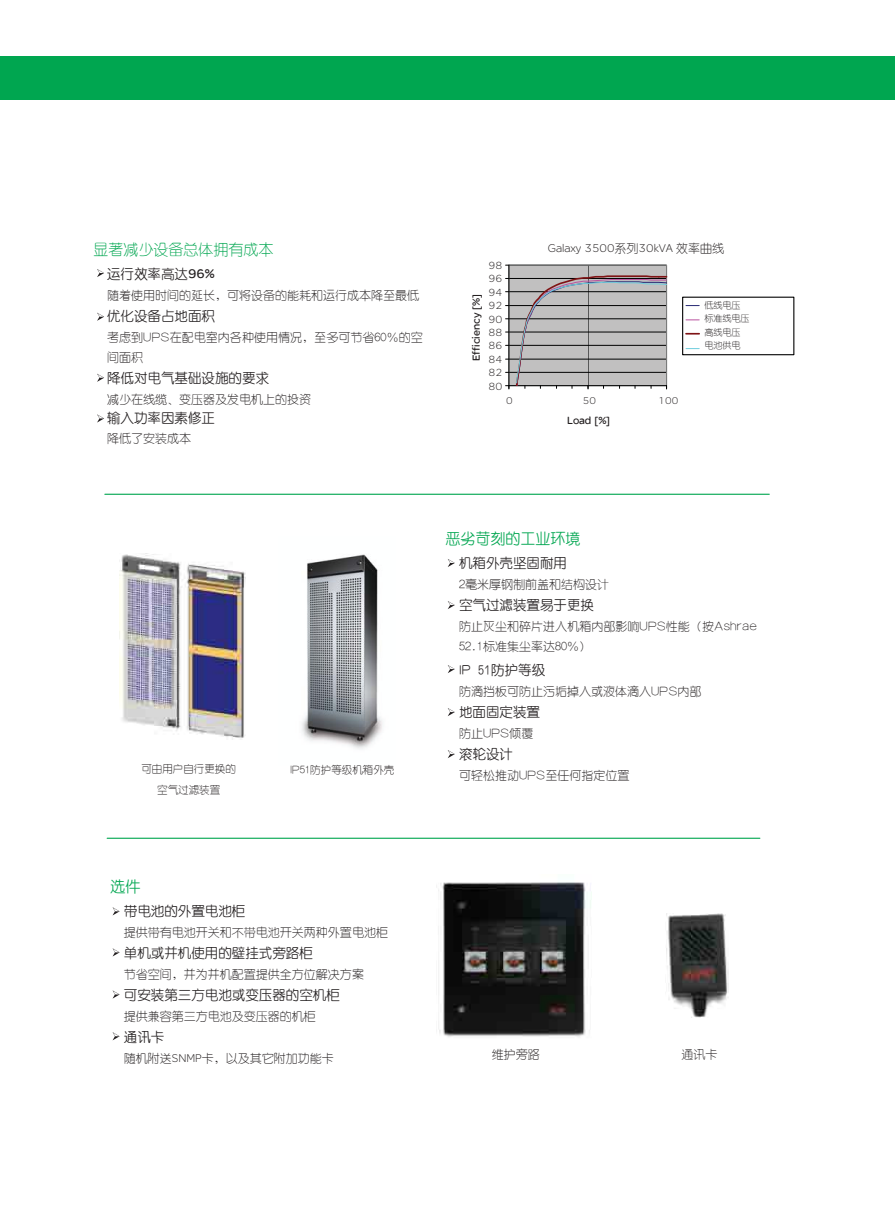
<style>
.page{position:relative;width:895px;height:1212px;background:#fff}
.page>*{position:absolute;margin:0;border:0;box-sizing:border-box;transform-origin:0 0}
.t1{font:15px "H Ye 1 gj";color:#00a650}
.t2{font:15px "H Ye 2 gj";color:#00a650}
.t3{font:13.5px "H Ye 2 gj";color:#221e1f}
.t4{font:12px/19.5px "H Ye 1 gj";color:#221e1f}
.t5{font:300 12px "SE Optimist";color:#221e1f}
.t6{font:300 11.1px "SE Optimist";color:#221e1f}
.t7{font:11.1px "SE Optimist";letter-spacing:-.01em;color:#221e1f}
.t8{font:10.5px/21px "H Ye 1 gj";color:#221e1f;text-align:center}
.t9{font:300 10.5px "SE Optimist";color:#221e1f}
.t10{font:9px/13.5px "H Ye 1 gj";color:#221e1f}
.s1{font-family:"SE Optimist"}
.s2{font-family:"H Ye 1 gj";font-weight:400}
.s3{font-family:"SE Optimist";font-weight:300}
</style>
<div class="page">
<img style="left:436px;top:882px;width:155px;height:155px">
<hr style="left:107px;top:838px;width:653px;height:1px;background:#00a650">
<hr style="left:105px;top:494px;width:664px;height:1px;background:#00a650">
<div style="left:509px;top:265px;width:157px;height:121px;background:#c1c0c0"></div>
<hr style="left:509px;top:372px;width:157px;height:1px;background:#000101">
<hr style="left:509px;top:359px;width:157px;height:1px;background:#000101">
<hr style="left:509px;top:345px;width:157px;height:1px;background:#000101">
<hr style="left:509px;top:332px;width:157px;height:1px;background:#000101">
<hr style="left:509px;top:318px;width:157px;height:1px;background:#000101">
<hr style="left:509px;top:305px;width:157px;height:1px;background:#000101">
<hr style="left:509px;top:291px;width:157px;height:1px;background:#000101">
<hr style="left:509px;top:278px;width:157px;height:1px;background:#000101">
<hr style="left:588px;top:265px;width:1px;height:121px;background:#000101">
<div style="left:508px;top:265px;width:159px;height:121px;border:1px solid #808181"></div>
<hr style="left:508px;top:265px;width:1px;height:121px;background:#000101">
<hr style="left:509px;top:385px;width:157px;height:1px;background:#000101">
<svg style="left:516px;top:275px;width:151px;height:114px"></svg>
<div style="left:682px;top:297px;width:112px;height:58px;background:#fff;border:1px solid #000101"></div>
<svg style="left:686px;top:305px;width:13px;height:1px"></svg>
<svg style="left:686px;top:320px;width:13px;height:1px"></svg>
<svg style="left:686px;top:333px;width:13px;height:2px"></svg>
<svg style="left:686px;top:348px;width:13px;height:1px"></svg>
<img style="left:301px;top:554px;width:82px;height:195px">
<svg style="left:97px;top:269px;width:7px;height:8px"></svg>
<svg style="left:97px;top:313px;width:7px;height:8px"></svg>
<svg style="left:97px;top:374px;width:7px;height:8px"></svg>
<svg style="left:97px;top:414px;width:7px;height:9px"></svg>
<svg style="left:448px;top:559px;width:7px;height:8px"></svg>
<svg style="left:113px;top:907px;width:7px;height:8px"></svg>
<svg style="left:113px;top:948px;width:7px;height:8px"></svg>
<svg style="left:113px;top:990px;width:7px;height:8px"></svg>
<svg style="left:113px;top:1032px;width:7px;height:8px"></svg>
<svg style="left:448px;top:601px;width:7px;height:8px"></svg>
<svg style="left:448px;top:665px;width:7px;height:8px"></svg>
<svg style="left:448px;top:708px;width:7px;height:8px"></svg>
<svg style="left:448px;top:750px;width:7px;height:8px"></svg>
<img style="left:120px;top:554px;width:125px;height:186px">
<img style="left:666px;top:914px;width:63px;height:104px">
<div style="left:0;top:56px;width:895px;height:44px;background:#00a650"></div>
<p class="t1" style="left:94px;top:242px;width:181px">显著减少设备总体拥有成本</p>
<p class="t3" style="left:107px;top:267px;width:109px">运行效率高达<span class="s1">96%</span></p>
<p class="t4" style="left:107px;top:286px;width:313px">随着使用时间的延长，可将设备的能耗和运行成本降至最低</p>
<p class="t3" style="left:107px;top:309px;width:109px">优化设备占地面积</p>
<p class="t4" style="left:107px;top:328px;width:317px">考虑到UPS在配电室内各种使用情况，至多可节省60%的空间面积</p>
<p class="t3" style="left:107px;top:371px;width:163px">降低对电气基础设施的要求</p>
<p class="t4" style="left:107px;top:389px;width:205px">减少在线缆、变压器及发电机上的投资</p>
<p class="t3" style="left:107px;top:411px;width:109px">输入功率因素修正</p>
<p class="t4" style="left:107px;top:428px;width:85px">降低了安装成本</p>
<p class="t6" style="left:488px;top:259px;width:15px">98</p>
<p class="t6" style="left:488px;top:273px;width:15px">96</p>
<p class="t6" style="left:488px;top:286px;width:15px">94</p>
<p class="t7" style="left:470px;top:361px;width:69px;rotate:-90deg">Efficiency [%]</p>
<p class="t6" style="left:488px;top:300px;width:15px">92</p>
<p class="t6" style="left:488px;top:313px;width:15px">90</p>
<p class="t6" style="left:488px;top:326px;width:15px">88</p>
<p class="t6" style="left:488px;top:339px;width:15px">86</p>
<p class="t6" style="left:488px;top:353px;width:15px">84</p>
<p class="t6" style="left:488px;top:366px;width:15px">82</p>
<p class="t6" style="left:488px;top:380px;width:15px">80</p>
<p class="t5" style="left:548px;top:241px;width:178px">Galaxy 3500<span class="s2">系列</span>30kVA <span class="s2">效率曲线</span></p>
<p class="t10" style="left:704px;top:298px;width:46px">低线电压标准线电压高线电压电池供电</p>
<p class="t9" style="left:506px;top:394px;width:8px">0</p>
<p class="t9" style="left:583px;top:394px;width:15px">50</p>
<p class="t9" style="left:658px;top:394px;width:21px">100</p>
<p class="t7" style="left:567px;top:414px;width:44px">Load [%]</p>
<p class="t8" style="left:141px;top:758px;width:96px">可由用户自行更换的空气过滤装置</p>
<p class="t8" style="left:291px;top:759px;width:105px">IP51防护等级机箱外壳</p>
<p class="t2" style="left:445px;top:531px;width:136px">恶劣苛刻的工业环境</p>
<p class="t3" style="left:459px;top:556px;width:109px">机箱外壳坚固耐用</p>
<p class="t4" style="left:459px;top:575px;width:151px">2毫米厚钢制前盖和结构设计</p>
<p class="t3" style="left:459px;top:598px;width:136px">空气过滤装置易于更换</p>
<p class="t4" style="left:459px;top:617px;width:299px">防止灰尘和碎片进入机箱内部影响UPS性能（按Ashrae<br>52.1标准集尘率达80%）</p>
<p class="t3" style="left:459px;top:663px;width:88px">IP 51防护等级</p>
<p class="t4" style="left:459px;top:681px;width:244px">防滴挡板可防止污垢掉入或液体滴入UPS内部</p>
<p class="t3" style="left:459px;top:705px;width:82px">地面固定装置</p>
<p class="t4" style="left:459px;top:723px;width:76px">防止UPS倾覆</p>
<p class="t3" style="left:459px;top:747px;width:55px">滚轮设计</p>
<p class="t4" style="left:459px;top:765px;width:172px">可轻松推动UPS至任何指定位置</p>
<p class="t2" style="left:110px;top:879px;width:31px">选件</p>
<p class="t3" style="left:124px;top:904px;width:123px">带电池的外置电池柜</p>
<p class="t4" style="left:124px;top:923px;width:265px">提供带有电池开关和不带电池开关两种外置电池柜</p>
<p class="t3" style="left:124px;top:946px;width:190px">单机或并机使用的壁挂式旁路柜</p>
<p class="t4" style="left:124px;top:965px;width:241px">节省空间，并为并机配置提供全方位解决方案</p>
<p class="t3" style="left:124px;top:988px;width:217px">可安装第三方电池或变压器的空机柜</p>
<p class="t4" style="left:124px;top:1007px;width:193px">提供兼容第三方电池及变压器的机柜</p>
<p class="t3" style="left:124px;top:1030px;width:42px">通讯卡</p>
<p class="t4" style="left:124px;top:1049px;width:211px">随机附送<span class="s3">SNMP</span>卡，以及其它附加功能卡</p>
<p class="t4" style="left:492px;top:1044px;width:49px">维护旁路</p>
<p class="t4" style="left:681px;top:1044px;width:37px">通讯卡</p>
</div>
